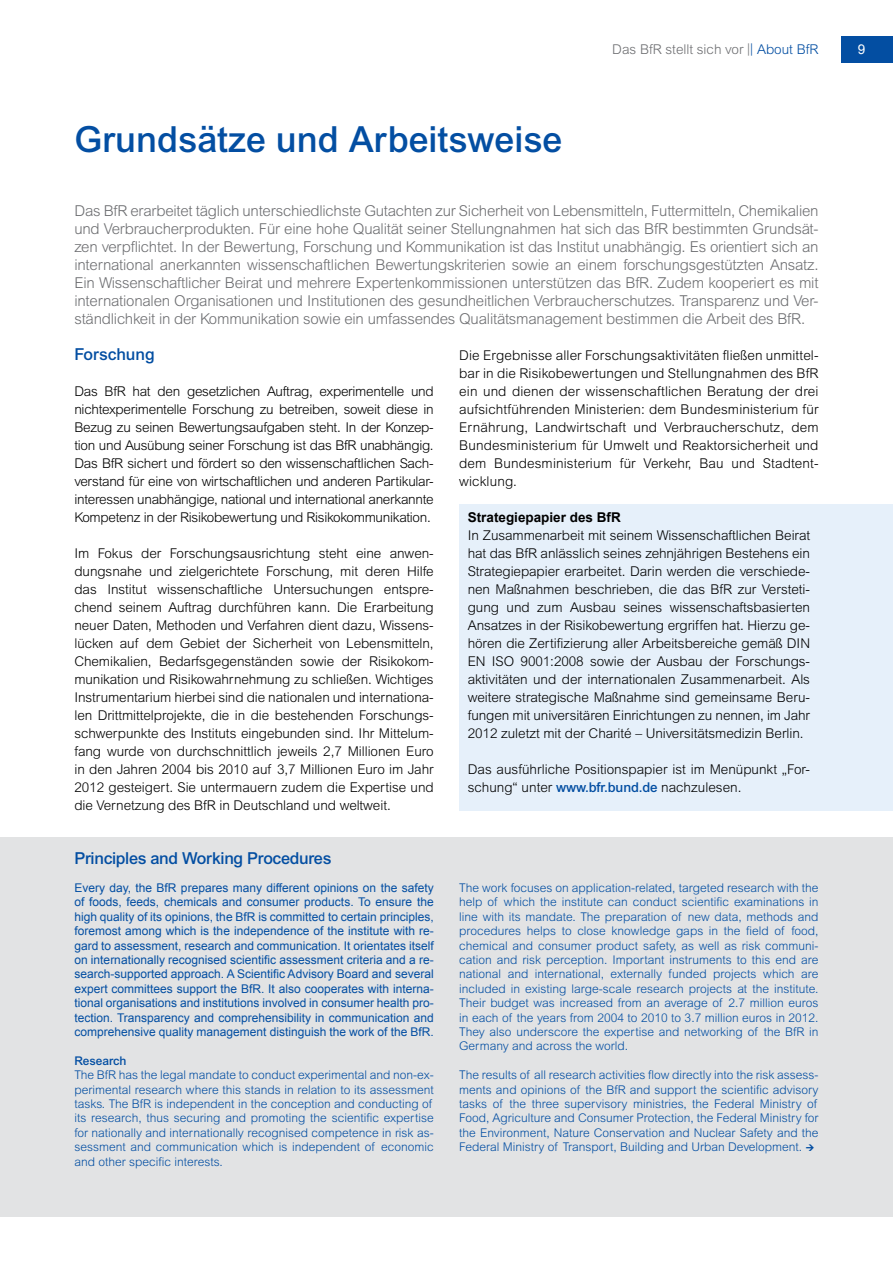
<style>
.page{position:relative;width:893px;height:1263px;background:#fff}
.page>*{position:absolute;margin:0;border:0;box-sizing:border-box;transform-origin:0 0}
.t1{font:500 36px "Arial MT Pro";color:#034ea2}
.t2{font:500 16.5px "Arial MT Pro";letter-spacing:-.02em;color:#034ea2}
.t3{font:300 15px/18px "Arial MT Pro";letter-spacing:-.015em;color:#6d6e71;text-align:justify}
.t4{font:300 13.5px/18px "Arial MT Pro";letter-spacing:-.005em;color:#000;text-align:justify}
.t5{font:300 13.5px "Arial MT Pro";color:#6d6e71}
.t6{font:700 13.5px "Arial";color:#000}
.t7{font:13.5px "Arial";color:#fff}
.t8{font:300 12px/14.4px "Arial MT Pro";color:#034ea2;text-align:justify}
.t9{font:12px/14.4px "Arial";color:#034ea2;text-align:justify}
.t10{font:500 12px "Arial MT Pro";color:#034ea2}
.s1{color:#034ea2}
.s2{font-weight:500;color:#034ea2}
</style>
<div class="page">
<div style="left:0;top:837px;width:893px;height:380px;background:#e2e3e4"></div>
<div style="left:841px;top:36px;width:52px;height:27px;background:#034ea2"></div>
<div style="left:459px;top:504px;width:434px;height:306px;background:#e6f0fa"></div>
<h1 class="t1" style="left:74px;top:118px;width:489px">Grundsätze und Arbeitsweise</h1>
<p class="t5" style="left:612px;top:41px;width:208px">Das BfR stellt sich vor |<span class="s1">| About BfR</span></p>
<p class="t7" style="left:858px;top:40px;width:9px">9</p>
<p class="t3" style="left:74px;top:202px;width:746px">Das BfR erarbeitet täglich unterschiedlichste Gutachten zur Sicherheit von Lebensmitteln, Futtermitteln, Chemikalien und Verbraucherprodukten. Für eine hohe Qualität seiner Stellungnahmen hat sich das BfR bestimmten Grundsät&shy;zen verpflichtet. In der Bewertung, Forschung und Kommunikation ist das Institut unabhängig. Es orientiert sich an international anerkannten wissenschaftlichen Bewertungskriterien sowie an einem forschungsgestützten Ansatz.<br>Ein Wissenschaftlicher Beirat und mehrere Expertenkommissionen unterstützen das BfR. Zudem kooperiert es mit internationalen Organisationen und Institutionen des gesundheitlichen Verbraucherschutzes. Transparenz und Ver&shy;ständlichkeit in der Kommunikation sowie ein umfassendes Qualitätsmanagement bestimmen die Arbeit des BfR.</p>
<p class="t2" style="left:74px;top:345px;width:82px">Forschung</p>
<p class="t4" style="left:74px;top:383px;width:361px">Das BfR hat den gesetzlichen Auftrag, experimentelle und nichtexperimentelle Forschung zu betreiben, soweit diese in Bezug zu seinen Bewertungsaufgaben steht. In der Konzep&shy;tion und Ausübung seiner Forschung ist das BfR unabhängig.<br>Das BfR sichert und fördert so den wissenschaftlichen Sach&shy;verstand für eine von wirtschaftlichen und anderen Partikular&shy;interessen unabhängige, national und international anerkannte Kompetenz in der Risikobewertung und Risikokommunikation.</p>
<p class="t4" style="left:74px;top:545px;width:361px">Im Fokus der Forschungsausrichtung steht eine anwen&shy;dungsnahe und zielgerichtete Forschung, mit deren Hilfe das Institut wissenschaftliche Untersuchungen entspre&shy;chend seinem Auftrag durchführen kann. Die Erarbeitung neuer Daten, Methoden und Verfahren dient dazu, Wissens&shy;lücken auf dem Gebiet der Sicherheit von Lebensmitteln, Chemikalien, Bedarfsgegenständen sowie der Risikokom&shy;munikation und Risikowahrnehmung zu schließen. Wichtiges Instrumentarium hierbei sind die nationalen und internationa&shy;len Drittmittelprojekte, die in die bestehenden Forschungs&shy;schwerpunkte des Instituts eingebunden sind. Ihr Mittelum&shy;fang wurde von durchschnittlich jeweils 2,7 Millionen Euro in den Jahren 2004 bis 2010 auf 3,7 Millionen Euro im Jahr 2012 gesteigert. Sie untermauern zudem die Expertise und die Vernetzung des BfR in Deutschland und weltweit.</p>
<p class="t2" style="left:74px;top:849px;width:259px">Principles and Working Procedures</p>
<p class="t9" style="left:74px;top:881px;width:361px">Every day, the BfR prepares many different opinions on the safety of foods, feeds, chemicals and consumer products. To ensure the high quality of its opinions, the BfR is committed to certain principles, foremost among which is the independence of the institute with re&shy;gard to assessment, research and communication. It orientates itself on internationally recognised scientific assessment criteria and a re&shy;search-supported approach. A Scientific Advisory Board and several expert committees support the BfR. It also cooperates with interna&shy;tional organisations and institutions involved in consumer health pro&shy;tection. Transparency and comprehensibility in communication and comprehensive quality management distinguish the work of the BfR.</p>
<p class="t10" style="left:74px;top:1053px;width:54px">Research</p>
<p class="t8" style="left:74px;top:1068px;width:361px;text-align:left">The BfR has the legal mandate to conduct experimental and non-ex&shy;perimental research where this stands in relation to its assessment tasks. The BfR is independent in the conception and conducting of its research, thus securing and promoting the scientific expertise for nationally and internationally recognised competence in risk as&shy;sessment and communication which is independent of economic and other specific interests.</p>
<p class="t4" style="left:459px;top:346px;width:361px">Die Ergebnisse aller Forschungsaktivitäten fließen unmittel&shy;bar in die Risikobewertungen und Stellungnahmen des BfR ein und dienen der wissenschaftlichen Beratung der drei aufsichtführenden Ministerien: dem Bundesministerium für Ernährung, Landwirtschaft und Verbraucherschutz, dem Bundesministerium für Umwelt und Reaktorsicherheit und dem Bundesministerium für Verkehr, Bau und Stadtent&shy;wicklung.</p>
<p class="t6" style="left:468px;top:508px;width:155px">Strategiepapier des BfR</p>
<p class="t4" style="left:468px;top:526px;width:344px">In Zusammenarbeit mit seinem Wissenschaftlichen Beirat hat das BfR anlässlich seines zehnjährigen Bestehens ein Strategiepapier erarbeitet. Darin werden die verschiede&shy;nen Maßnahmen beschrieben, die das BfR zur Versteti&shy;gung und zum Ausbau seines wissenschaftsbasierten Ansatzes in der Risikobewertung ergriffen hat. Hierzu ge&shy;hören die Zertifizierung aller Arbeitsbereiche gemäß DIN EN ISO 9001:2008 sowie der Ausbau der Forschungs&shy;aktivitäten und der internationalen Zusammenarbeit. Als weitere strategische Maßnahme sind gemeinsame Beru&shy;fungen mit universitären Einrichtungen zu nennen, im Jahr 2012 zuletzt mit der Charité – Universitätsmedizin Berlin.</p>
<p class="t4" style="left:468px;top:760px;width:344px">Das ausführliche Positionspapier ist im Menüpunkt „For&shy;schung“ unter <span class="s2">www.bfr.bund.de</span> nachzulesen.</p>
<p class="t8" style="left:459px;top:881px;width:361px">The work focuses on application-related, targeted research with the help of which the institute can conduct scientific examinations in line with its mandate. The preparation of new data, methods and procedures helps to close knowledge gaps in the field of food, chemical and consumer product safety, as well as risk communi&shy;cation and risk perception. Important instruments to this end are national and international, externally funded projects which are included in existing large-scale research projects at the institute.<br>Their budget was increased from an average of 2.7 million euros in each of the years from 2004 to 2010 to 3.7 million euros in 2012.<br>They also underscore the expertise and networking of the BfR in Germany and across the world.</p>
<p class="t8" style="left:459px;top:1068px;width:361px">The results of all research activities flow directly into the risk assess&shy;ments and opinions of the BfR and support the scientific advisory tasks of the three supervisory ministries, the Federal Ministry of Food, Agriculture and Consumer Protection, the Federal Ministry for the Environment, Nature Conservation and Nuclear Safety and the Federal Ministry of Transport, Building and Urban Development.</p>
</div>
